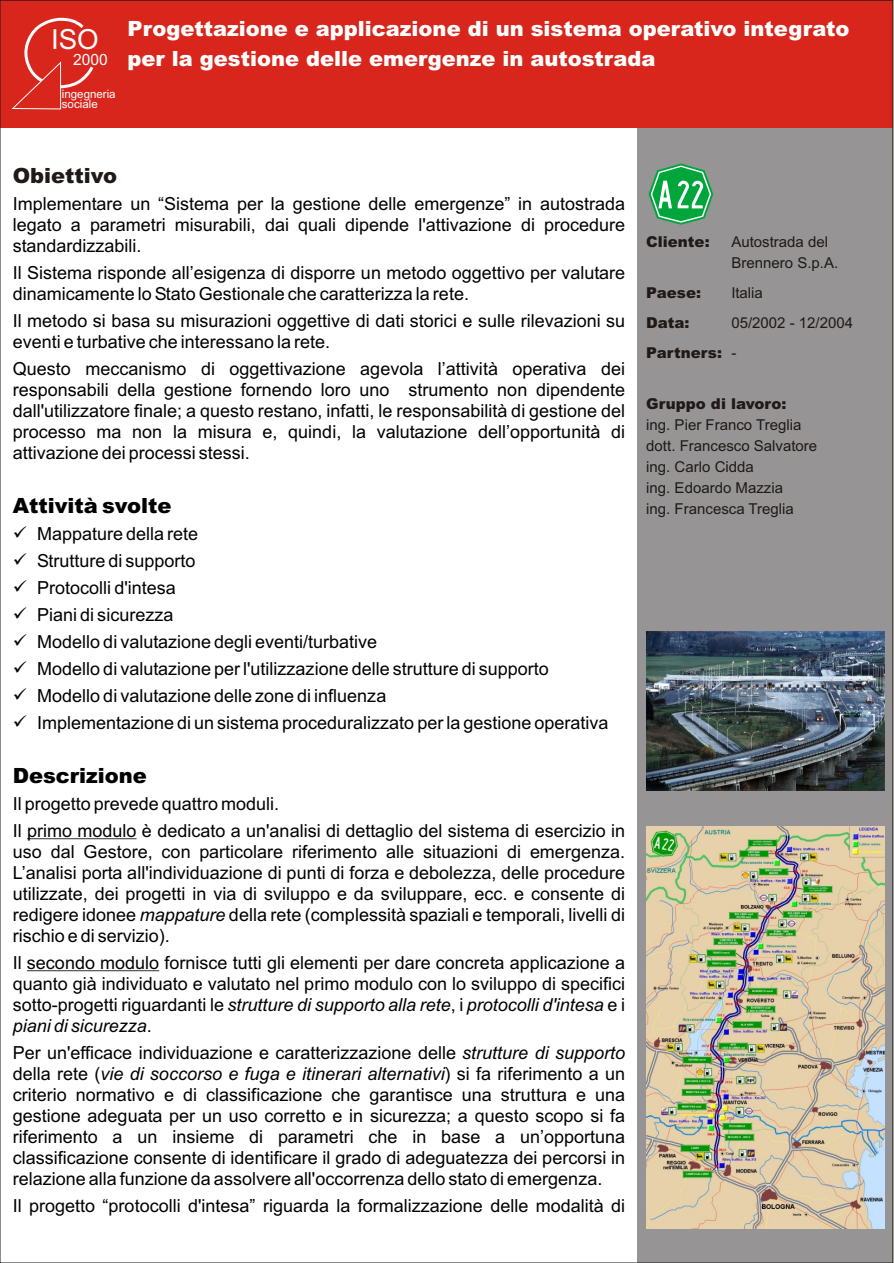
<style>
.page{position:relative;width:894px;height:1263px;background:#fff}
.page>*{position:absolute;margin:0;border:0;box-sizing:border-box;transform-origin:0 0}
.t1{font:27.75px "Arial";color:#fff}
.t2{font:900 21px/29.5px "Arial";color:#fff}
.t3{font:900 21px "Arial";color:#000}
.t4{font:900 21px "Arial";color:#1f1a17}
.t5{font:18px/21px "Arial";color:#000;text-align:justify}
.t6{font:15.6px "Arial";color:#fff}
.t7{font:15px/21px "Arial";color:#1f1a17}
.t8{font:900 15px "Arial";color:#1f1a17}
.t9{font:11.55px/10.4px "Arial";color:#fff}
.s1{font-style:italic}
.s2{font-weight:900}
</style>
<div class="page">
<div style="left:638px;top:0;width:255px;height:1263px;background:#969494"></div>
<div style="left:0;top:0;width:893px;height:128px;background:#d9261c"></div>
<svg style="left:11px;top:17px;width:83px;height:93px"></svg>
<hr style="left:27px;top:838px;width:110px;height:1px;background:#000">
<hr style="left:27px;top:970px;width:132px;height:1px;background:#000">
<img style="left:646px;top:631px;width:238px;height:160px">
<img style="left:646px;top:827px;width:238px;height:402px">
<svg style="left:649px;top:163px;width:64px;height:62px"></svg>
<h1 class="t1" style="left:51px;top:29px;width:49px">ISO</h1>
<p class="t6" style="left:73px;top:54px;width:36px">2000</p>
<p class="t9" style="left:62px;top:90px;width:55px">ingegneria sociale</p>
<p class="t2" style="left:128px;top:16px;width:723px">Progettazione e applicazione di un sistema operativo integrato per la gestione delle emergenze in autostrada</p>
<p class="t4" style="left:13px;top:168px;width:106px">Obiettivo</p>
<p class="t5" style="left:13px;top:195px;width:614px">Implementare un “Sistema per la gestione delle emergenze” in autostrada legato a parametri misurabili, dai quali dipende l'attivazione di procedure standardizzabili.</p>
<p class="t5" style="left:13px;top:264px;width:614px">Il Sistema risponde all’esigenza di disporre un metodo oggettivo per valutare dinamicamente lo Stato Gestionale che caratterizza la rete.</p>
<p class="t5" style="left:13px;top:312px;width:614px">Il metodo si basa su misurazioni oggettive di dati storici e sulle rilevazioni su eventi e turbative che interessano la rete.</p>
<p class="t5" style="left:13px;top:360px;width:614px">Questo meccanismo di oggettivazione agevola l’attività operativa dei responsabili della gestione fornendo loro uno strumento non dipendente dall'utilizzatore finale; a questo restano, infatti, le responsabilità di gestione del processo ma non la misura e, quindi, la valutazione dell’opportunità di attivazione dei processi stessi.</p>
<p class="t3" style="left:13px;top:498px;width:160px">Attività svolte</p>
<p class="t5" style="left:13px;top:525px;width:187px">✓ Mappature della rete</p>
<p class="t5" style="left:13px;top:552px;width:184px">✓ Strutture di supporto</p>
<p class="t5" style="left:13px;top:579px;width:165px">✓ Protocolli d'intesa</p>
<p class="t5" style="left:13px;top:606px;width:162px">✓ Piani di sicurezza</p>
<p class="t5" style="left:13px;top:633px;width:366px">✓ Modello di valutazione degli eventi/turbative</p>
<p class="t5" style="left:13px;top:660px;width:538px">✓ Modello di valutazione per l'utilizzazione delle strutture di supporto</p>
<p class="t5" style="left:13px;top:687px;width:375px">✓ Modello di valutazione delle zone di influenza</p>
<p class="t5" style="left:13px;top:714px;width:597px">✓ Implementazione di un sistema proceduralizzato per la gestione operativa</p>
<p class="t3" style="left:13px;top:768px;width:136px">Descrizione</p>
<p class="t5" style="left:13px;top:792px;width:614px;line-height:27px">Il progetto prevede quattro moduli.<br>Il primo modulo è dedicato a un'analisi di dettaglio del sistema di esercizio in</p>
<p class="t5" style="left:13px;top:843px;width:614px">uso dal Gestore, con particolare riferimento alle situazioni di emergenza.<br>L’analisi porta all'individuazione di punti di forza e debolezza, delle procedure utilizzate, dei progetti in via di sviluppo e da sviluppare, ecc. e consente di redigere idonee <span class="s1">mappature</span> della rete (complessità spaziali e temporali, livelli di rischio e di servizio).</p>
<p class="t5" style="left:13px;top:954px;width:614px">Il secondo modulo fornisce tutti gli elementi per dare concreta applicazione a quanto già individuato e valutato nel primo modulo con lo sviluppo di specifici sotto-progetti riguardanti le <span class="s1">strutture di supporto alla rete</span>, i <span class="s1">protocolli d'intesa</span> e i <span class="s1">piani di sicurezza</span>.</p>
<p class="t5" style="left:13px;top:1044px;width:614px">Per un'efficace individuazione e caratterizzazione delle <span class="s1">strutture di supporto </span>della rete (<span class="s1">vie di soccorso e fuga e itinerari alternativi</span>) si fa riferimento a un criterio normativo e di classificazione che garantisce una struttura e una gestione adeguata per un uso corretto e in sicurezza; a questo scopo si fa riferimento a un insieme di parametri che in base a un’opportuna classificazione consente di identificare il grado di adeguatezza dei percorsi in relazione alla funzione da assolvere all'occorrenza dello stato di emergenza.</p>
<p class="t5" style="left:13px;top:1197px;width:614px">Il progetto “protocolli d'intesa” riguarda la formalizzazione delle modalità di</p>
<p class="t8" style="left:646px;top:236px;width:65px">Cliente:</p>
<p class="t7" style="left:731px;top:232px;width:108px">Autostrada del<br>Brennero S.p.A.</p>
<p class="t8" style="left:646px;top:287px;width:56px">Paese:</p>
<p class="t7" style="left:731px;top:283px;width:33px">Italia</p>
<p class="t8" style="left:646px;top:317px;width:45px">Data:</p>
<p class="t7" style="left:646px;top:309px;width:208px;line-height:30px;text-indent:85px">05/2002 - 12/2004<br><span class="s2">Partners:</span> -</p>
<p class="t8" style="left:646px;top:398px;width:142px">Gruppo di lavoro:</p>
<p class="t7" style="left:646px;top:415px;width:173px">ing. Pier Franco Treglia dott. Francesco Salvatore ing. Carlo Cidda<br>ing. Edoardo Mazzia<br>ing. Francesca Treglia</p>
</div>
